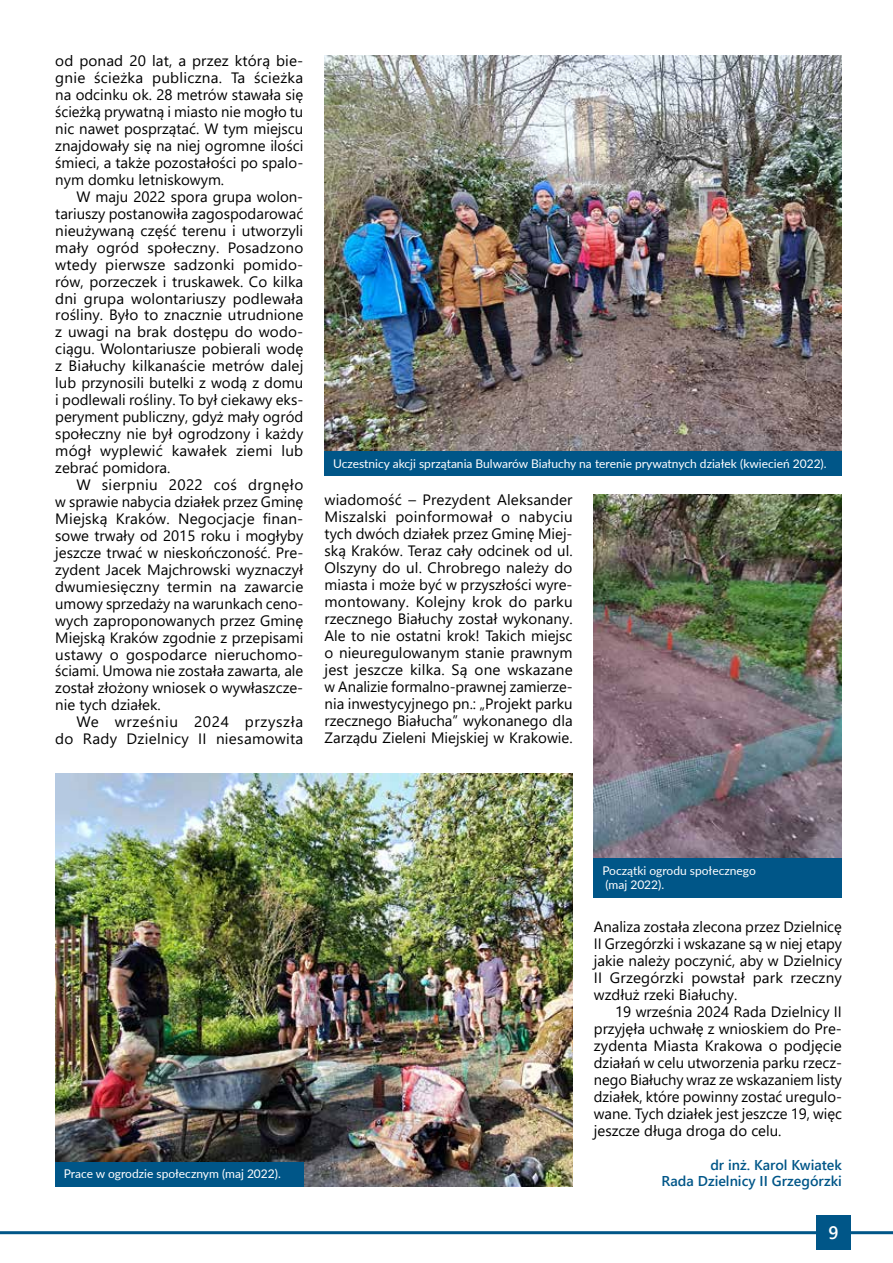
<style>
.page{position:relative;width:893px;height:1263px;background:#fff}
.page>*{position:absolute;margin:0;border:0;box-sizing:border-box;transform-origin:0 0}
.t1{font:600 18px "Segoe UI";color:#fff}
.t2{font:15px/17px "Segoe UI";color:#000;text-align:justify}
.t3{font:15px/17px "Segoe UI";letter-spacing:.02em;color:#000;text-align:right}
.t4{font:600 14.25px/17px "Segoe UI";color:#005688;text-align:right}
.t5{font:12px/14.4px "Lato";color:#fff}
</style>
<div class="page">
<hr style="left:0;top:1231px;width:893px;height:3px;background:#005688">
<div style="left:816px;top:1216px;width:34px;height:34px;background:#005688"></div>
<img style="left:325px;top:55px;width:517px;height:397px">
<img style="left:55px;top:773px;width:518px;height:414px">
<div style="left:325px;top:452px;width:517px;height:24px;background:#005688"></div>
<div style="left:55px;top:1162px;width:248px;height:25px;background:#005688"></div>
<img style="left:594px;top:494px;width:248px;height:364px">
<div style="left:594px;top:858px;width:248px;height:25px;background:#005688"></div>
<div style="left:594px;top:873px;width:248px;height:25px;background:#005688"></div>
<p class="t2" style="left:55px;top:51px;width:250px">od ponad 20 lat, a przez którą bie&shy;gnie ścieżka publiczna. Ta ścieżka na odcinku ok. 28 metrów stawała się ścieżką prywatną i miasto nie mogło tu nic nawet posprzątać. W tym miejscu znajdowały się na niej ogromne ilości śmieci, a także pozostałości po spalo&shy;nym domku letniskowym.</p>
<p class="t2" style="left:55px;top:187px;width:250px;text-indent:21px">W maju 2022 spora grupa wolon&shy;tariuszy postanowiła zagospodarować nieużywaną część terenu i utworzyli mały ogród społeczny. Posadzono wtedy pierwsze sadzonki pomido&shy;rów, porzeczek i truskawek. Co kilka dni grupa wolontariuszy podlewała rośliny. Było to znacznie utrudnione z uwagi na brak dostępu do wodo&shy;ciągu. Wolontariusze pobierali wodę z Białuchy kilkanaście metrów dalej lub przynosili butelki z wodą z domu i podlewali rośliny. To był ciekawy eks&shy;peryment publiczny, gdyż mały ogród społeczny nie był ogrodzony i każdy mógł wyplewić kawałek ziemi lub zebrać pomidora.</p>
<p class="t2" style="left:55px;top:475px;width:250px;text-indent:21px">W sierpniu 2022 coś drgnęło w sprawie nabycia działek przez Gminę Miejską Kraków. Negocjacje finan&shy;sowe trwały od 2015 roku i mogłyby jeszcze trwać w nieskończoność. Pre&shy;zydent Jacek Majchrowski wyznaczył dwumiesięczny termin na zawarcie umowy sprzedaży na warunkach ceno&shy;wych zaproponowanych przez Gminę Miejską Kraków zgodnie z przepisami ustawy o gospodarce nieruchomo&shy;ściami. Umowa nie została zawarta, ale został złożony wniosek o wywłaszcze&shy;nie tych działek.</p>
<p class="t3" style="left:55px;top:712px;width:250px">We wrześniu 2024 przyszła do Rady Dzielnicy II niesamowita</p>
<p class="t5" style="left:333px;top:456px;width:495px">Uczestnicy akcji sprzątania Bulwarów Białuchy na terenie prywatnych działek (kwiecień 2022).</p>
<p class="t2" style="left:325px;top:490px;width:250px">wiadomość – Prezydent Aleksander Miszalski poinformował o nabyciu tych dwóch działek przez Gminę Miej&shy;ską Kraków. Teraz cały odcinek od ul.<br>Olszyny do ul. Chrobrego należy do miasta i może być w przyszłości wyre&shy;montowany. Kolejny krok do parku rzecznego Białuchy został wykonany.<br>Ale to nie ostatni krok! Takich miejsc o nieuregulowanym stanie prawnym jest jeszcze kilka. Są one wskazane w Analizie formalno-prawnej zamierze&shy;nia inwestycyjnego pn.: „Projekt parku rzecznego Białucha” wykonanego dla Zarządu Zieleni Miejskiej w Krakowie.</p>
<p class="t5" style="left:64px;top:1166px;width:219px">Prace w ogrodzie społecznym (maj 2022).</p>
<p class="t5" style="left:602px;top:862px;width:155px">Początki ogrodu społecznego (maj 2022).</p>
<p class="t2" style="left:594px;top:917px;width:250px">Analiza została zlecona przez Dzielnicę II Grzegórzki i wskazane są w niej etapy jakie należy poczynić, aby w Dzielnicy II Grzegórzki powstał park rzeczny wzdłuż rzeki Białuchy.</p>
<p class="t2" style="left:594px;top:1002px;width:250px;text-indent:21px">19 września 2024 Rada Dzielnicy II przyjęła uchwałę z wnioskiem do Pre&shy;zydenta Miasta Krakowa o podjęcie działań w celu utworzenia parku rzecz&shy;nego Białuchy wraz ze wskazaniem listy działek, które powinny zostać uregulo&shy;wane. Tych działek jest jeszcze 19, więc jeszcze długa droga do celu.</p>
<p class="t4" style="left:662px;top:1155px;width:182px">dr inż. Karol Kwiatek<br>Rada Dzielnicy II Grzegórzki</p>
<p class="t1" style="left:828px;top:1216px;width:12px">9</p>
</div>
